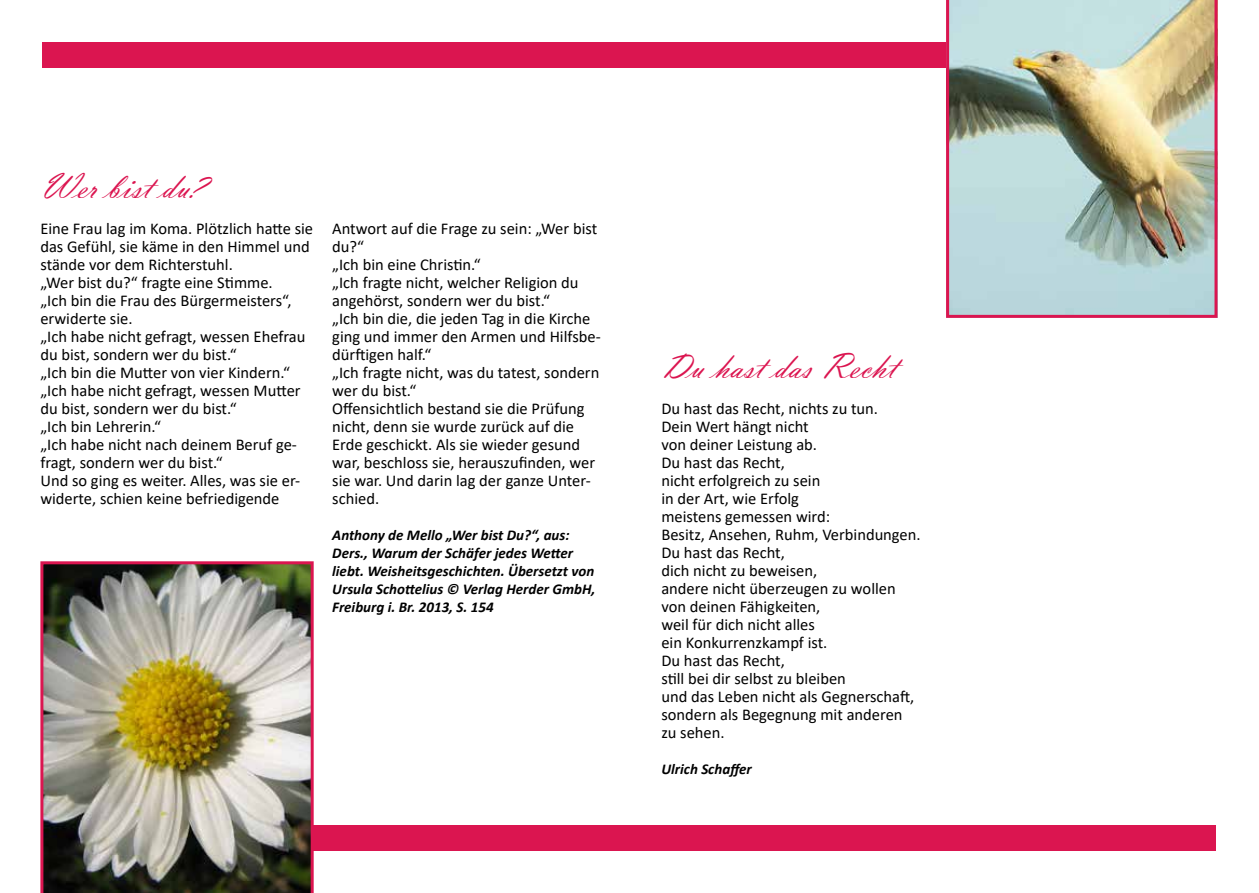
<style>
.page{position:relative;width:1259px;height:893px;background:#fff}
.page>*{position:absolute;margin:0;border:0;box-sizing:border-box;transform-origin:0 0}
.t1{font:37.5px "Vladimir Script";color:#db1550}
.t2{font:16.5px/18px "Calibri";color:#000}
.t3{font:italic 700 15px/18px "Calibri";color:#000}
</style>
<div class="page">
<div style="left:43px;top:43px;width:1173px;height:25px;background:#db1550"></div>
<div style="left:43px;top:825px;width:1173px;height:25px;background:#db1550"></div>
<img style="left:40px;top:561px;width:274px;height:332px">
<img style="left:946px;top:0;width:271px;height:318px">
<h1 class="t1" style="left:40px;top:164px;width:165px">Wer bist du?</h1>
<p class="t2" style="left:40px;top:219px;width:274px">Eine Frau lag im Koma. Plötzlich hatte sie das Gefühl, sie käme in den Himmel und stände vor dem Richterstuhl.<br>„Wer bist du?“ fragte eine Stimme.<br>„Ich bin die Frau des Bürgermeisters“, erwiderte sie.<br>„Ich habe nicht gefragt, wessen Ehefrau du bist, sondern wer du bist.“<br>„Ich bin die Mutter von vier Kindern.“ „Ich habe nicht gefragt, wessen Mutter du bist, sondern wer du bist.“<br>„Ich bin Lehrerin.“<br>„Ich habe nicht nach deinem Beruf ge&shy;fragt, sondern wer du bist.“<br>Und so ging es weiter. Alles, was sie er&shy;widerte, schien keine befriedigende</p>
<p class="t2" style="left:332px;top:219px;width:270px">Antwort auf die Frage zu sein: „Wer bist du?“<br>„Ich bin eine Christin.“<br>„Ich fragte nicht, welcher Religion du angehörst, sondern wer du bist.“<br>„Ich bin die, die jeden Tag in die Kirche ging und immer den Armen und Hilfsbe&shy;dürftigen half.“<br>„Ich fragte nicht, was du tatest, sondern wer du bist.“<br>Offensichtlich bestand sie die Prüfung nicht, denn sie wurde zurück auf die<br>Erde geschickt. Als sie wieder gesund war, beschloss sie, herauszufinden, wer sie war. Und darin lag der ganze Unter&shy;schied.</p>
<p class="t3" style="left:332px;top:526px;width:265px">Anthony de Mello „Wer bist Du?“, aus:<br>Ders., Warum der Schäfer jedes Wetter liebt. Weisheitsgeschichten. Übersetzt von Ursula Schottelius © Verlag Herder GmbH, Freiburg i. Br. 2013, S. 154</p>
<h1 class="t1" style="left:661px;top:344px;width:236px">Du hast das Recht</h1>
<p class="t2" style="left:661px;top:399px;width:261px">Du hast das Recht, nichts zu tun.<br>Dein Wert hängt nicht<br>von deiner Leistung ab.<br>Du hast das Recht,<br>nicht erfolgreich zu sein<br>in der Art, wie Erfolg<br>meistens gemessen wird:<br>Besitz, Ansehen, Ruhm, Verbindungen.<br>Du hast das Recht,<br>dich nicht zu beweisen,<br>andere nicht überzeugen zu wollen von deinen Fähigkeiten,<br>weil für dich nicht alles<br>ein Konkurrenzkampf ist.<br>Du hast das Recht,<br>still bei dir selbst zu bleiben<br>und das Leben nicht als Gegnerschaft, sondern als Begegnung mit anderen zu sehen.</p>
<p class="t3" style="left:661px;top:760px;width:92px">Ulrich Schaffer</p>
</div>
